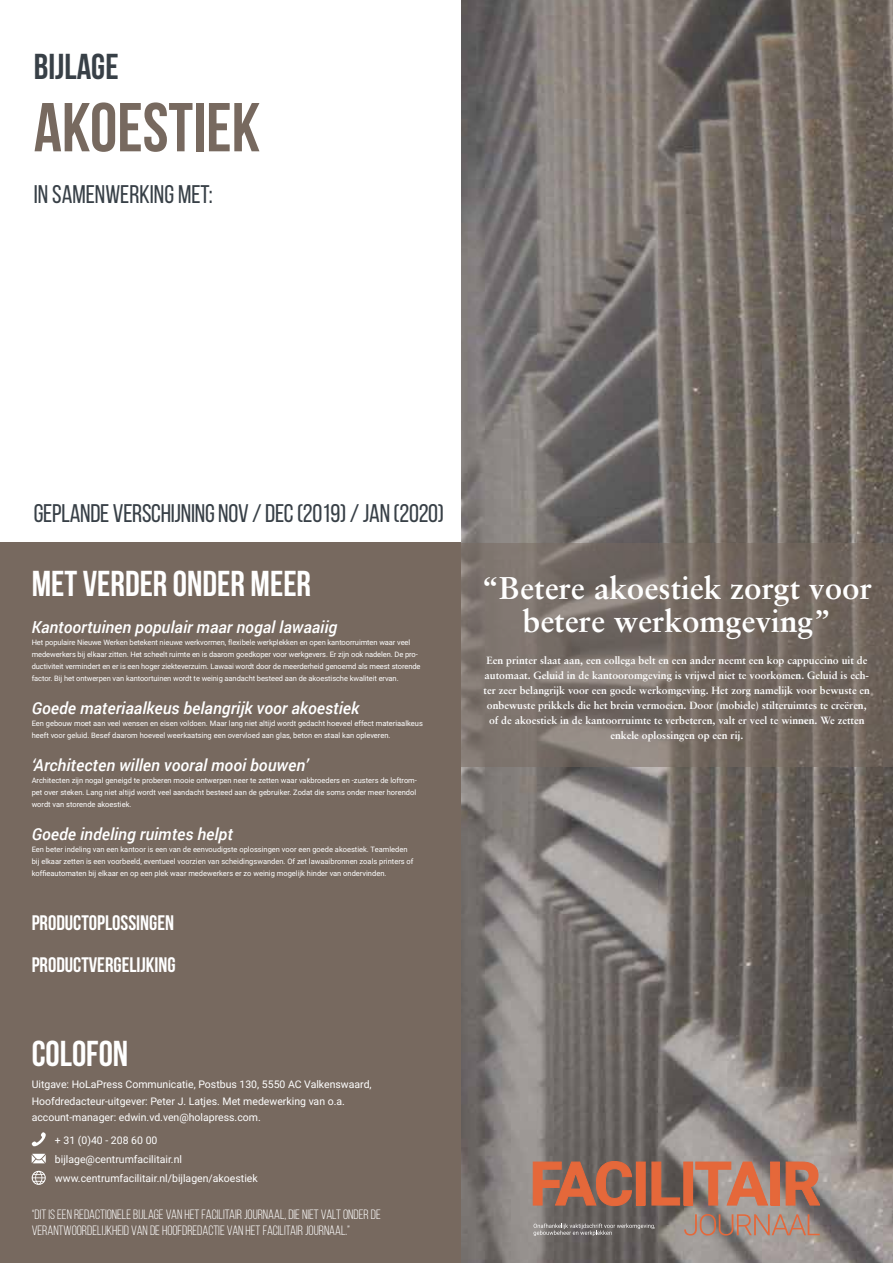
<style>
.page{position:relative;width:893px;height:1263px;background:#fff}
.page>*{position:absolute;margin:0;border:0;box-sizing:border-box;transform-origin:0 0}
.t1{font:700 69px "Bebas Neue";color:#77695f}
.t2{font:700 36px "Bebas Neue";color:#fff}
.t3{font:700 36px "Bebas Neue";color:#384047}
.t4{font:700 31.5px/33px "Sabon LT Pro";color:#fff;text-align:center}
.t5{font:25.5px "Bebas Neue";letter-spacing:-.01em;color:#384047}
.t6{font:700 21px/42px "Bebas Neue";color:#fff}
.t7{font:italic 500 16.5px "Roboto";color:#fff}
.t8{font:13.5px/16.2px "Bebas Neue";color:#fff}
.t9{font:700 10.5px/15px "Sabon LT Pro";color:#fff;text-align:center}
.t10{font:10.5px/16.5px "Roboto";color:#fff}
.t11{font:7.5px/12px "Roboto";color:#fff}
</style>
<div class="page">
<img style="left:461px;top:0;width:432px;height:1263px">
<div style="left:0;top:543px;width:461px;height:720px;background:#77695f"></div>
<svg style="left:461px;top:543px;width:432px;height:224px;background:#786d66"></svg>
<svg style="left:533px;top:1161px;width:99px;height:45px;background:#ad664b"></svg>
<div style="left:636px;top:1162px;width:9px;height:43px;background:#e5683a"></div>
<svg style="left:652px;top:1162px;width:28px;height:43px"></svg>
<div style="left:684px;top:1162px;width:9px;height:43px;background:#e5683a"></div>
<svg style="left:696px;top:1162px;width:72px;height:43px;background:#be7f67"></svg>
<div style="left:771px;top:1162px;width:8px;height:43px;background:#e5683a"></div>
<div style="left:770px;top:1162px;width:9px;height:43px;border:1px solid #e5673a"></div>
<svg style="left:786px;top:1162px;width:34px;height:43px"></svg>
<svg style="left:684px;top:1214px;width:136px;height:21px;background:#ab8a7d"></svg>
<svg style="left:534px;top:1223px;width:121px;height:12px"></svg>
<svg style="left:32px;top:1154px;width:14px;height:9px"></svg>
<svg style="left:32px;top:1171px;width:14px;height:14px"></svg>
<svg style="left:32px;top:1132px;width:14px;height:14px"></svg>
<h2 class="t3" style="left:34px;top:47px;width:86px">BIJLAGE</h2>
<h1 class="t1" style="left:34px;top:90px;width:228px">AKOESTIEK</h1>
<h3 class="t5" style="left:34px;top:180px;width:181px">IN SAMENWERKING MET:</h3>
<h3 class="t5" style="left:34px;top:499px;width:412px">GEPLANDE VERSCHIJNING NOV / DEC (2019) / JAN (2020)</h3>
<h2 class="t2" style="left:32px;top:564px;width:281px">MET VERDER ONDER MEER</h2>
<h3 class="t7" style="left:32px;top:616px;width:307px">Kantoortuinen populair maar nogal lawaaiig</h3>
<p class="t11" style="left:32px;top:636px;width:390px">Het populaire Nieuwe Werken betekent nieuwe werkvormen, flexibele werkplekken en open kantoorruimten waar veel medewerkers bij elkaar zitten. Het scheelt ruimte en is daarom goedkoper voor werkgevers. Er zijn ook nadelen. De pro&shy;ductiviteit vermindert en er is een hoger ziekteverzuim. Lawaai wordt door de meerderheid genoemd als meest storende factor. Bij het ontwerpen van kantoortuinen wordt te weinig aandacht besteed aan de akoestische kwaliteit ervan.</p>
<h3 class="t7" style="left:32px;top:697px;width:329px">Goede materiaalkeus belangrijk voor akoestiek</h3>
<p class="t11" style="left:32px;top:717px;width:393px">Een gebouw moet aan veel wensen en eisen voldoen. Maar lang niet altijd wordt gedacht hoeveel effect materiaalkeus heeft voor geluid. Besef daarom hoeveel weerkaatsing een overvloed aan glas, beton en staal kan opleveren.</p>
<h3 class="t7" style="left:32px;top:754px;width:278px">‘Architecten willen vooral mooi bouwen’</h3>
<p class="t11" style="left:32px;top:774px;width:387px;text-align:justify">Architecten zijn nogal geneigd te proberen mooie ontwerpen neer te zetten waar vakbroeders en -zusters de loftrom&shy;pet over steken. Lang niet altijd wordt veel aandacht besteed aan de gebruiker. Zodat die soms onder meer horendol wordt van storende akoestiek.</p>
<h3 class="t7" style="left:32px;top:823px;width:203px">Goede indeling ruimtes helpt</h3>
<p class="t11" style="left:32px;top:843px;width:383px">Een beter indeling van een kantoor is een van de eenvoudigste oplossingen voor een goede akoestiek. Teamleden bij elkaar zetten is een voorbeeld, eventueel voorzien van scheidingswanden. Of zet lawaaibronnen zoals printers of koffieautomaten bij elkaar en op een plek waar medewerkers er zo weinig mogelijk hinder van ondervinden.</p>
<h3 class="t6" style="left:32px;top:902px;width:146px">PRODUCTOPLOSSINGEN<br>PRODUCTVERGELIJKING</h3>
<h2 class="t2" style="left:32px;top:1034px;width:98px">COLOFON</h2>
<h3 class="t10" style="left:32px;top:1076px;width:341px">Uitgave: HoLaPress Communicatie, Postbus 130, 5550 AC Valkenswaard,<br>Hoofdredacteur-uitgever: Peter J. Latjes. Met medewerking van o.a. account-manager: edwin.vd.ven@holapress.com.</h3>
<h3 class="t10" style="left:55px;top:1132px;width:104px">+ 31 (0)40 - 208 60 00</h3>
<h3 class="t10" style="left:55px;top:1149px;width:204px;line-height:19.2px">bijlage@centrumfacilitair.nl www.centrumfacilitair.nl/bijlagen/akoestiek</h3>
<h3 class="t8" style="left:32px;top:1206px;width:351px">“DIT IS EEN REDACTIONELE BIJLAGE VAN HET FACILITAIR JOURNAAL, DIE NIET VALT ONDER DE<br>VERANTWOORDELIJKHEID VAN DE HOOFDREDACTIE VAN HET FACILITAIR JOURNAAL.”</h3>
<h3 class="t4" style="left:482px;top:571px;width:392px">“Betere akoestiek zorgt voor betere werkomgeving”</h3>
<p class="t9" style="left:484px;top:652px;width:388px">Een printer slaat aan, een collega belt en een ander neemt een kop cappuccino uit de automaat. Geluid in de kantooromgeving is vrijwel niet te voorkomen. Geluid is ech&shy;ter zeer belangrijk voor een goede werkomgeving. Het zorg namelijk voor bewuste en onbewuste prikkels die het brein vermoeien. Door (mobiele) stilteruimtes te creëren, of de akoestiek in de kantoorruimte te verbeteren, valt er veel te winnen. We zetten enkele oplossingen op een rij.</p>
</div>
